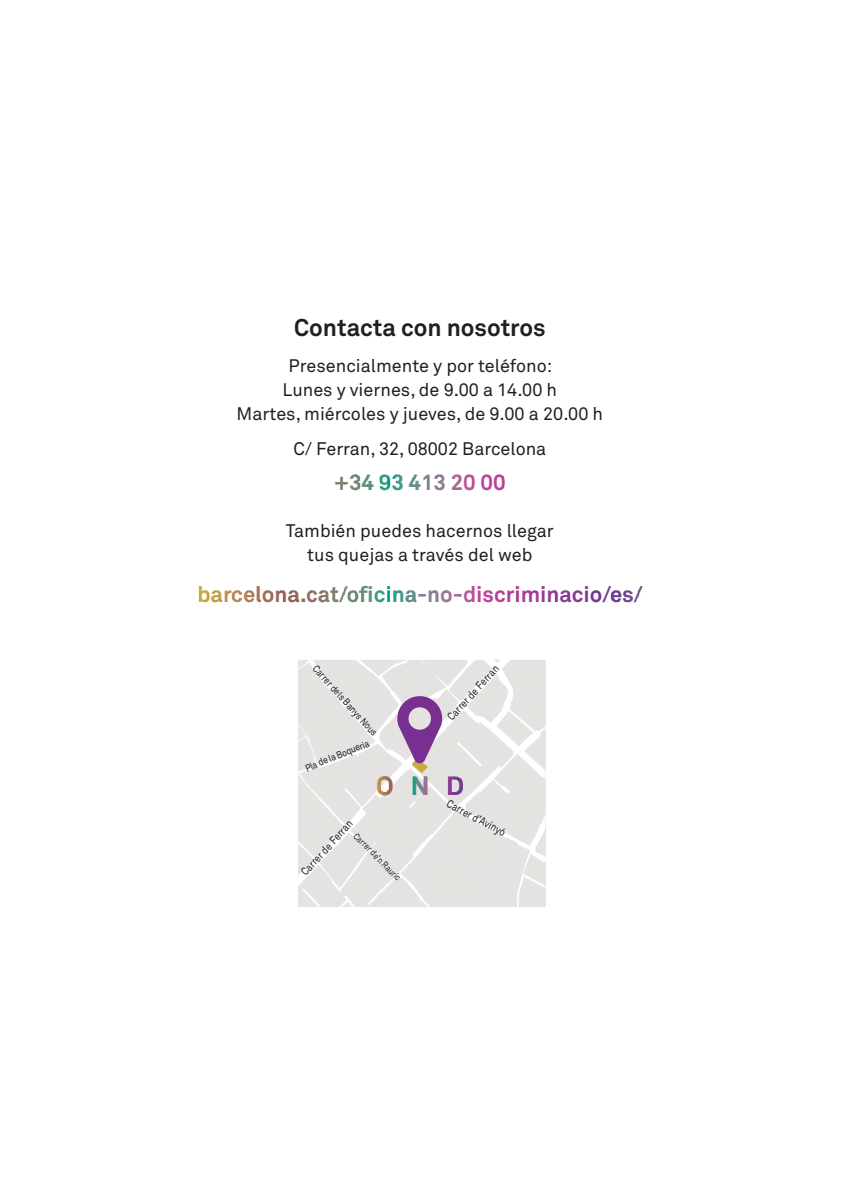
<style>
.page{position:relative;width:848px;height:1191px;background:#fff}
.page>*{position:absolute;margin:0;border:0;box-sizing:border-box;transform-origin:0 0}
.t1{font:700 26px "Akkurat Pro";color:#c49949}
.t2{font:700 24px "Akkurat Pro";color:#231f20}
.t3{font:700 22px "Akkurat Pro";color:#6a8c77}
.t4{font:700 22px "Akkurat Pro";color:#837f6e}
.t5{font:18px/24px "Akkurat Pro";color:#231f20;text-align:center}
.t6{font:11px "Akkurat Pro";color:#231f20;scale:.85 1}
.t7{font:10px "Akkurat Pro";color:#231f20;scale:.85 1}
.t8{font:9px "Akkurat Pro";color:#231f20;scale:.85 1}
.s1{color:#718975}
.s2{color:#60907a}
.s3{color:#40977f}
.s4{color:#2d9a82}
.s5{color:#5d908c}
.s6{color:#798691}
.s7{color:#887e94}
.s8{color:#9f6f97}
.s9{color:#b06198}
.s10{color:#c04499}
.s11{color:#b84298}
.s12{color:#ceaa3a}
.s13{color:#c79e46}
.s14{color:#be914f}
.s15{color:#bb8c51}
.s16{color:#b27f55}
.s17{color:#a97457}
.s18{color:#a56f57}
.s19{color:#9c6357}
.s20{color:#955f58}
.s21{color:#93695f}
.s22{color:#916d61}
.s23{color:#8d7567}
.s24{color:#847d6c}
.s25{color:#7f816f}
.s26{color:#768673}
.s27{color:#46977e}
.s28{color:#139c82}
.s29{color:#2a9b85}
.s30{color:#53948b}
.s31{color:#6d8a8f}
.s32{color:#7f8393}
.s33{color:#927996}
.s34{color:#a46b97}
.s35{color:#bf4d98}
.s36{color:#af4197}
.s37{color:#a53f96}
.s38{color:#9d3e96}
.s39{color:#943d95}
.s40{color:#8c3b95}
.s41{color:#833a94}
.s42{color:#7e3994}
.s43{color:#793994}
.s44{color:#723893}
.s45{color:#6f3b90}
.s46{color:#6f458c}
.s47{color:#6e4c88}
.s48{color:#2a9a83}
.s49{color:#953d95}
</style>
<div class="page">
<img style="left:298px;top:660px;width:247px;height:246px">
<img style="left:412px;top:763px;width:16px;height:10px">
<svg style="left:397px;top:696px;width:45px;height:67px"></svg>
<h2 class="t2" style="left:294px;top:319px;width:253px">Contacta con nosotros</h2>
<p class="t5" style="left:236px;top:355px;width:368px">Presencialmente y por teléfono:<br>Lunes y viernes, de 9.00 a 14.00 h<br>Martes, miércoles y jueves, de 9.00 a 20.00 h</p>
<p class="t5" style="left:293px;top:439px;width:254px">C/ Ferran, 32, 08002 Barcelona</p>
<p class="t4" style="left:334px;top:475px;width:173px">+<span class="s1">3</span><span class="s2">4</span> <span class="s3">9</span><span class="s4">3</span> <span class="s5">4</span><span class="s6">1</span><span class="s7">3</span> <span class="s8">2</span><span class="s9">0</span> <span class="s10">0</span><span class="s11">0</span></p>
<p class="t5" style="left:286px;top:521px;width:269px">También puedes hacernos llegar tus quejas a través del web</p>
<p class="t3" style="left:197px;top:586px;width:446px"><span class="s12">b</span><span class="s13">a</span><span class="s14">r</span><span class="s15">c</span><span class="s16">e</span><span class="s17">l</span><span class="s18">o</span><span class="s19">n</span><span class="s20">a</span><span class="s21">.</span><span class="s22">c</span><span class="s23">a</span><span class="s24">t</span><span class="s25">/</span><span class="s26">o</span>fi<span class="s27">c</span><span class="s28">i</span><span class="s29">n</span><span class="s30">a</span><span class="s31">-</span><span class="s32">n</span><span class="s33">o</span><span class="s34">-</span><span class="s9">d</span><span class="s35">i</span><span class="s10">s</span><span class="s11">c</span><span class="s36">ri</span><span class="s37">m</span><span class="s38">i</span><span class="s39">n</span><span class="s40">a</span><span class="s41">c</span><span class="s42">i</span><span class="s43">o</span><span class="s44">/</span><span class="s45">e</span><span class="s46">s</span><span class="s47">/</span></p>
<p class="t7" style="left:317px;top:664px;width:109px;rotate:48deg">Carrer dels Banys Nous</p>
<p class="t7" style="left:304px;top:765px;width:81px;rotate:-22deg">Pla de la Boqueria</p>
<p class="t6" style="left:446px;top:715px;width:84px;rotate:-47deg">Carrer de Ferran</p>
<h1 class="t1" style="left:376px;top:776px;width:89px">O<span class="s48">N</span><span class="s49">D</span></h1>
<p class="t6" style="left:300px;top:870px;width:84px;rotate:-47deg">Carrer de Ferran</p>
<p class="t8" style="left:357px;top:832px;width:76px;rotate:45deg">Carrer de’n Rauric</p>
<p class="t6" style="left:449px;top:799px;width:78px;rotate:28deg">Carrer d’Avinyó</p>
</div>
